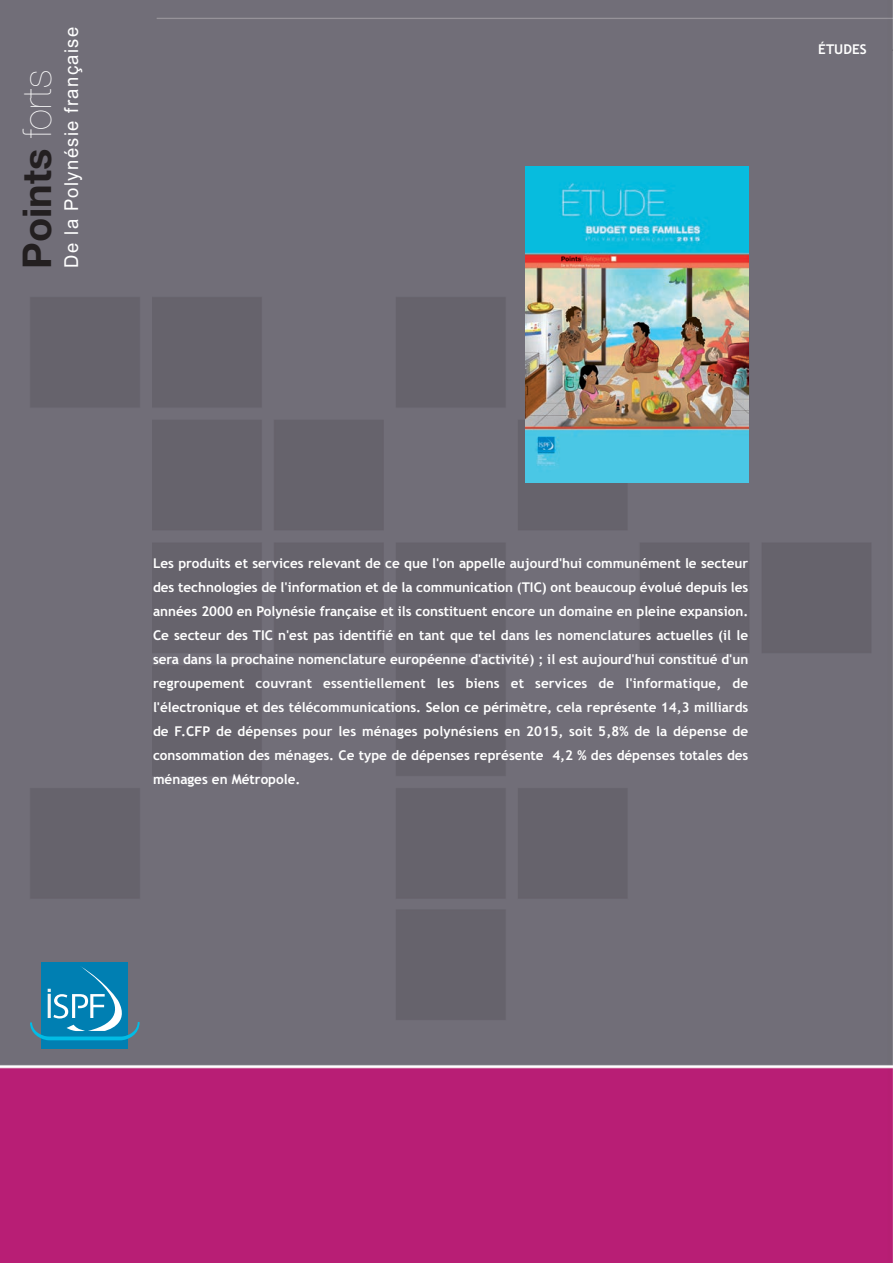
<style>
.page{position:relative;width:893px;height:1263px;background:#fff}
.page>*{position:absolute;margin:0;border:0;box-sizing:border-box;transform-origin:0 0}
.t1{font:700 39.75px "Helvetica Neue";color:#231f20}
.t2{font:19.2px "Arial";letter-spacing:.075em;color:#fff;scale:.96 1}
.t3{font:700 13.5px/24px "Trebuchet MS";color:#fff;text-align:justify}
.s1{font-weight:200;color:#fff}
</style>
<div class="page">
<img style="left:0;top:0;width:893px;height:1263px">
<div style="left:41px;top:962px;width:87px;height:87px;background:#007fb2"></div>
<svg style="left:30px;top:966px;width:123px;height:74px"></svg>
<img style="left:526px;top:166px;width:223px;height:316px">
<h1 class="t1" style="left:12px;top:269px;width:201px;rotate:-90deg">Points <span class="s1">forts</span></h1>
<h2 class="t2" style="left:59px;top:268px;width:252px;rotate:-90deg">De la Polynésie française</h2>
<p class="t3" style="left:818px;top:37px;width:50px">ÉTUDES</p>
<p class="t3" style="left:153px;top:551px;width:597px">Les produits et services relevant de ce que l'on appelle aujourd'hui communément le secteur des technologies de l'information et de la communication (TIC) ont beaucoup évolué depuis les années 2000 en Polynésie française et ils constituent encore un domaine en pleine expansion.<br>Ce secteur des TIC n'est pas identifié en tant que tel dans les nomenclatures actuelles (il le sera dans la prochaine nomenclature européenne d'activité) ; il est aujourd'hui constitué d'un regroupement couvrant essentiellement les biens et services de l'informatique, de l'électronique et des télécommunications. Selon ce périmètre, cela représente 14,3 milliards de F.CFP de dépenses pour les ménages polynésiens en 2015, soit 5,8% de la dépense de consommation des ménages. Ce type de dépenses représente 4,2 % des dépenses totales des ménages en Métropole.</p>
</div>
